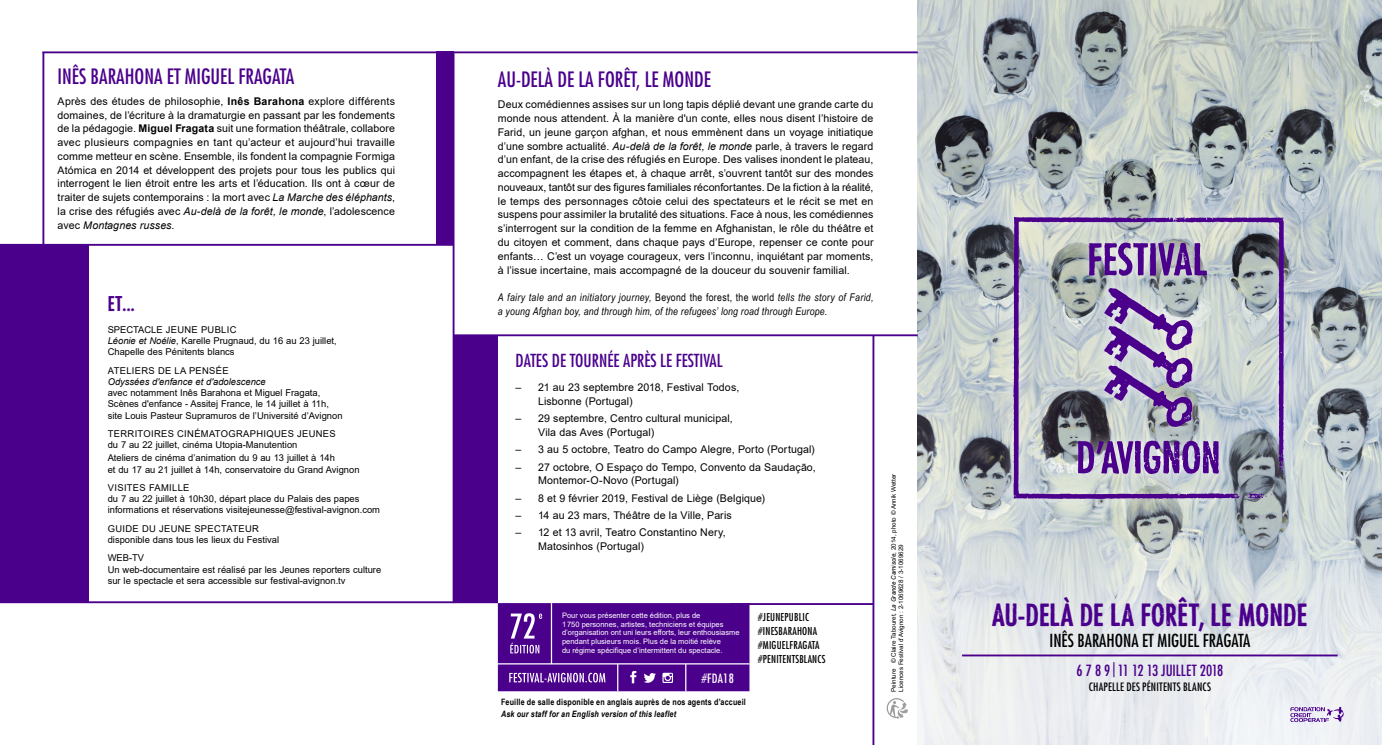
<style>
.page{position:relative;width:1382px;height:745px;background:#fff}
.page>*{position:absolute;margin:0;border:0;box-sizing:border-box;transform-origin:0 0}
.t1{font:30px "Futur Avignon CAP";letter-spacing:-.005em;color:#4b008c}
.t2{font:condensed 20.62px "Futura LT";color:#4b008c}
.t3{font:20px "Futur Avignon CAP";color:#4b008c}
.t4{font:condensed 17.5px "Futura LT";color:#4b008c}
.t5{font:condensed 17.5px "Futura LT";color:#000}
.t6{font:condensed 15px "Futura LT";letter-spacing:-.01em;color:#4b008c}
.t7{font:condensed 12.5px "Futura LT";letter-spacing:.02em;color:#fff}
.t8{font:condensed 11.25px "Futura LT";letter-spacing:.02em;color:#000}
.t9{font:10.62px/13.8px "Arial";letter-spacing:.01em;color:#000}
.t10{font:italic 10.62px/13.8px "Arial Narrow";letter-spacing:.02em;color:#000}
.t11{font:condensed 10.62px/13.8px "Futura LT";letter-spacing:.02em;color:#000}
.t12{font:9.38px/11.2px "Arial";color:#000}
.t13{font:italic 9.38px "Arial";color:#000}
.t14{font:9.38px "Arial";letter-spacing:.035em;color:#000}
.t15{font:700 8.75px "Arial Narrow";letter-spacing:.02em;color:#000}
.t16{font:italic 700 8.75px "Arial Narrow";letter-spacing:.02em;color:#000}
.t17{font:7.5px/8.8px "Arial";color:#fff}
.t18{font:6.25px/7.5px "Arial";color:#000}
.s1{font-weight:700}
.s2{font-style:italic}
.s3{font-style:normal}
</style>
<div class="page">
<img style="left:918px;top:0;width:464px;height:744px">
<div style="left:1002px;top:205px;width:293px;height:305px;background:#fff;opacity:.75"></div>
<svg style="left:1013px;top:216px;width:271px;height:282px;background:#afb3ba"></svg>
<svg style="left:1235px;top:495px;width:5px;height:3px"></svg>
<svg style="left:1248px;top:493px;width:26px;height:5px"></svg>
<svg style="left:1089px;top:242px;width:118px;height:34px;background:#8b6aab"></svg>
<svg style="left:1078px;top:440px;width:141px;height:34px;background:#8660ac"></svg>
<svg style="left:1104px;top:287px;width:89px;height:140px;background:#9e8cb8"></svg>
<svg style="left:1290px;top:706px;width:54px;height:15px"></svg>
<svg style="left:887px;top:698px;width:21px;height:20px"></svg>
<svg style="left:498px;top:603px;width:251px;height:88px;background:#561093"></svg>
<hr style="left:454px;top:334px;width:464px;height:2px;background:#4b008c">
<hr style="left:42px;top:51px;width:876px;height:2px;background:#4b008c">
<hr style="left:0;top:244px;width:454px;height:1px;background:#4b008c">
<hr style="left:0;top:601px;width:498px;height:1px;background:#4b008c">
<hr style="left:42px;top:52px;width:2px;height:236px;background:#4b008c">
<div style="left:436px;top:51px;width:18px;height:193px;background:#4b008c"></div>
<div style="left:454px;top:335px;width:44px;height:267px;background:#4b008c"></div>
<div style="left:0;top:244px;width:89px;height:357px;background:#4b008c"></div>
<hr style="left:962px;top:654px;width:376px;height:2px;background:#4b008c">
<hr style="left:872px;top:335px;width:2px;height:409px;background:#4b008c">
<hr style="left:730px;top:602px;width:143px;height:2px;background:#4b008c">
<hr style="left:453px;top:53px;width:1px;height:549px;background:#4b008c">
<h2 class="t2" style="left:58px;top:64px;width:238px">INÊS BARAHONA ET MIGUEL FRAGATA</h2>
<p class="t9" style="left:58px;top:94px;width:339px;text-align:justify">Après des études de philosophie, <span class="s1">Inês Barahona</span> explore différents domaines, de l’écriture à la dramaturgie en passant par les fondements de la pédagogie. <span class="s1">Miguel Fragata</span> suit une formation théâtrale, collabore avec plusieurs compagnies en tant qu’acteur et aujourd’hui travaille comme metteur en scène. Ensemble, ils fondent la compagnie Formiga Atómica en 2014 et développent des projets pour tous les publics qui interrogent le lien étroit entre les arts et l’éducation. Ils ont à cœur de traiter de sujets contemporains : la mort avec <span class="s2">La Marche des éléphants</span>, la crise des réfugiés avec <span class="s2">Au-delà de la forêt, le monde</span>, l’adolescence avec <span class="s2">Montagnes russes</span>.</p>
<h3 class="t3" style="left:108px;top:291px;width:29px">ET...</h3>
<p class="t12" style="left:108px;top:323px;width:231px">SPECTACLE JEUNE PUBLIC<br><span class="s2">Léonie et Noélie</span>, Karelle Prugnaud, du 16 au 23 juillet,<br>Chapelle des Pénitents blancs</p>
<p class="t14" style="left:108px;top:363px;width:122px">ATELIERS DE LA PENSÉE</p>
<p class="t13" style="left:108px;top:375px;width:160px">Odyssées d'enfance et d'adolescence</p>
<p class="t12" style="left:108px;top:387px;width:236px">avec notamment Inês Barahona et Miguel Fragata,<br>Scènes d'enfance - Assitej France, le 14 juillet à 11h, site Louis Pasteur Supramuros de l’Université d’Avignon</p>
<p class="t12" style="left:108px;top:427px;width:230px">TERRITOIRES CINÉMATOGRAPHIQUES JEUNES du 7 au 22 juillet, cinéma Utopia-Manutention</p>
<p class="t12" style="left:108px;top:452px;width:253px">Ateliers de cinéma d’animation du 9 au 13 juillet à 14h<br>et du 17 au 21 juillet à 14h, conservatoire du Grand Avignon</p>
<p class="t12" style="left:108px;top:481px;width:274px">VISITES FAMILLE<br>du 7 au 22 juillet à 10h30, départ place du Palais des papes informations et réservations visitejeunesse@festival-avignon.com</p>
<p class="t12" style="left:108px;top:522px;width:173px">GUIDE DU JEUNE SPECTATEUR disponible dans tous les lieux du Festival</p>
<p class="t12" style="left:108px;top:552px;width:275px">WEB-TV<br>Un web-documentaire est réalisé par les Jeunes reporters culture sur le spectacle et sera accessible sur festival-avignon.tv</p>
<h2 class="t2" style="left:498px;top:67px;width:214px">AU-DELÀ DE LA FORÊT, LE MONDE</h2>
<p class="t9" style="left:498px;top:98px;width:377px;text-align:justify">Deux comédiennes assises sur un long tapis déplié devant une grande carte du monde nous attendent. À la manière d'un conte, elles nous disent l’histoire de Farid, un jeune garçon afghan, et nous emmènent dans un voyage initiatique d’une sombre actualité. <span class="s2">Au-delà de la forêt, le monde</span> parle, à travers le regard d’un enfant, de la crise des réfugiés en Europe. Des valises inondent le plateau, accompagnent les étapes et, à chaque arrêt, s’ouvrent tantôt sur des mondes nouveaux, tantôt sur des figures familiales réconfortantes. De la fiction à la réalité, le temps des personnages côtoie celui des spectateurs et le récit se met en suspens pour assimiler la brutalité des situations. Face à nous, les comédiennes s’interrogent sur la condition de la femme en Afghanistan, le rôle du théâtre et du citoyen et comment, dans chaque pays d’Europe, repenser ce conte pour enfants… C’est un voyage courageux, vers l’inconnu, inquiétant par moments, à l’issue incertaine, mais accompagné de la douceur du souvenir familial.</p>
<p class="t10" style="left:498px;top:290px;width:377px">A fairy tale and an initiatory journey, <span class="s3">Beyond the forest, the world</span> tells the story of Farid, a young Afghan boy, and through him, of the refugees’ long road through Europe.</p>
<h3 class="t4" style="left:516px;top:349px;width:209px">DATES DE TOURNÉE APRÈS LE FESTIVAL</h3>
<p class="t9" style="left:538px;top:380px;width:203px;text-indent:-23px">– 21 au 23 septembre 2018, Festival Todos,<br>Lisbonne (Portugal)</p>
<p class="t9" style="left:538px;top:411px;width:196px;text-indent:-23px">– 29 septembre, Centro cultural municipal,<br>Vila das Aves (Portugal)</p>
<p class="t9" style="left:516px;top:442px;width:301px">– 3 au 5 octobre, Teatro do Campo Alegre, Porto (Portugal)</p>
<p class="t9" style="left:538px;top:459px;width:279px;text-indent:-23px">– 27 octobre, O Espaço do Tempo, Convento da Saudação,<br>Montemor-O-Novo (Portugal)</p>
<p class="t9" style="left:516px;top:491px;width:251px">– 8 et 9 février 2019, Festival de Liège (Belgique)</p>
<p class="t9" style="left:516px;top:508px;width:218px">– 14 au 23 mars, Théâtre de la Ville, Paris</p>
<p class="t9" style="left:538px;top:525px;width:189px;text-indent:-23px">– 12 et 13 avril, Teatro Constantino Nery,<br>Matosinhos (Portugal)</p>
<p class="t17" style="left:562px;top:610px;width:179px">Pour vous présenter cette édition, plus de<br>1750 personnes, artistes, techniciens et équipes d’organisation ont uni leurs efforts, leur enthousiasme pendant plusieurs mois. Plus de la moitié relève<br>du régime spécifique d’intermittent du spectacle.</p>
<p class="t7" style="left:702px;top:670px;width:33px">#FDA18</p>
<p class="t15" style="left:501px;top:694px;width:246px">Feuille de salle disponible en anglais auprès de nos agents d’accueil</p>
<p class="t16" style="left:501px;top:706px;width:176px">Ask our staff for an English version of this leaflet</p>
<p class="t11" style="left:758px;top:610px;width:69px">#JEUNEPUBLIC #INESBARAHONA #MIGUELFRAGATA #PENITENTSBLANCS</p>
<p class="t18" style="left:890px;top:691px;width:219px;rotate:-90deg">Peinture © Claire Tabouret, <span class="s2">La Grande Camisole</span>, 2014, photo © Annik Wetter<br>Licences Festival d’Avignon : 2-1069628 / 3-1069629</p>
<h1 class="t1" style="left:992px;top:596px;width:318px">AU-DELÀ DE LA FORÊT, LE MONDE</h1>
<h3 class="t5" style="left:1049px;top:629px;width:202px">INÊS BARAHONA ET MIGUEL FRAGATA</h3>
<h3 class="t6" style="left:1076px;top:661px;width:148px">6 7 8 9 | 11 12 13 JUILLET 2018</h3>
<p class="t8" style="left:1089px;top:680px;width:124px">CHAPELLE DES PÉNITENTS BLANCS</p>
</div>
